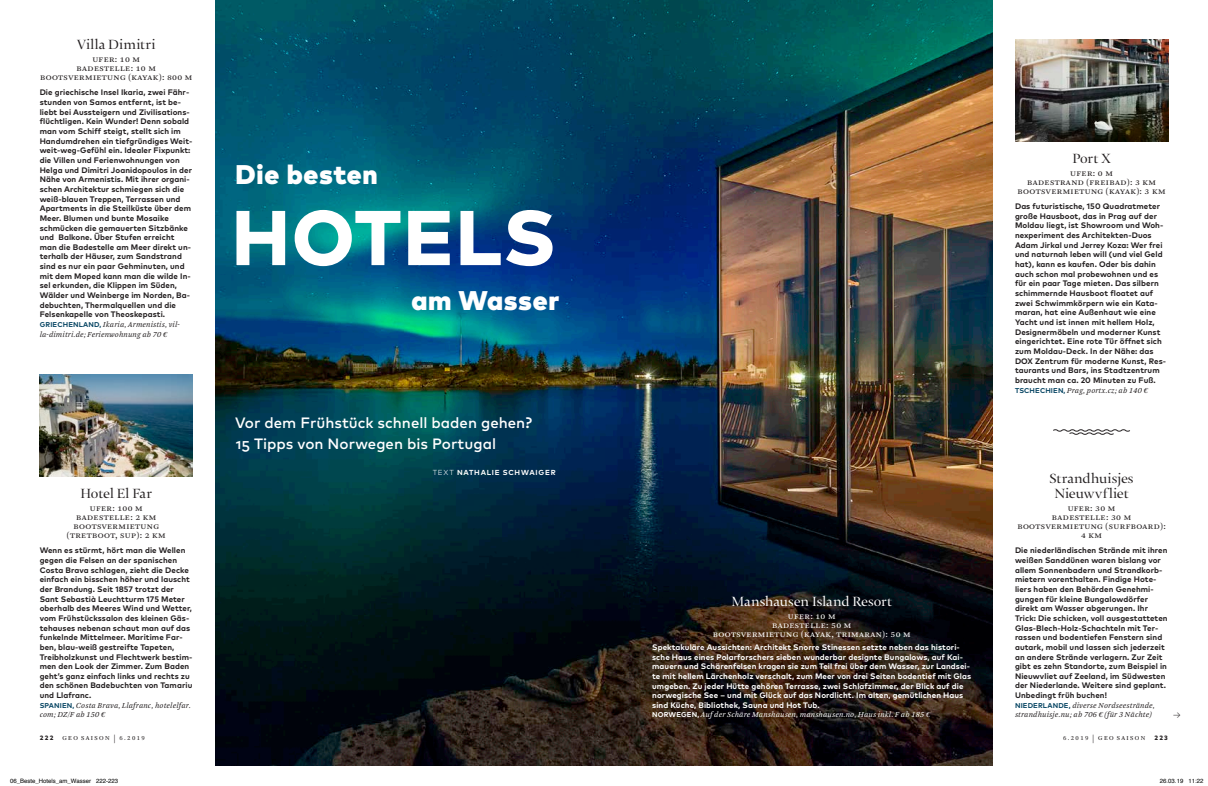
<style>
.page{position:relative;width:1208px;height:786px;background:#fff}
.page>*{position:absolute;margin:0;border:0;box-sizing:border-box;transform-origin:0 0}
.t1{font:800 77.4px "Mark Pro";letter-spacing:.025em;color:#fff}
.t2{font:900 27px "Mark Pro";letter-spacing:.03em;color:#fff}
.t3{font:500 15px/21px "Mark Pro";color:#fff}
.t4{font:300 15px/15px "Thema Std";letter-spacing:.005em;color:#231f20;text-align:center}
.t5{font:300 15px "Thema Std";letter-spacing:-.005em;color:#fff}
.t6{font:9.2px/9px "Arnhem Pro Blond";letter-spacing:.04em;color:#231f20;text-align:center}
.t7{font:9.2px/9px "Arnhem Pro Blond";letter-spacing:.04em;color:#fff;text-align:center}
.t8{font:300 8.9px "Mark Pro";color:#231f20}
.t9{font:700 8px/9.6px "Mark Pro";letter-spacing:.01em;color:#231f20}
.t10{font:700 8px/9.6px "Mark Pro";letter-spacing:.01em;color:#fff}
.t11{font:italic 8px/9.6px "Arnhem Pro Blond";letter-spacing:.015em;color:#231f20}
.t12{font:italic 8px "Arnhem Pro Blond";letter-spacing:.015em;color:#fff}
.t13{font:700 7.3px "Mark Pro";letter-spacing:.105em;color:#fff}
.t14{font:6.3px "Arnhem Pro Blond";letter-spacing:.22em;color:#231f20}
.t15{font:800 6.3px "Mark Pro";letter-spacing:.22em;color:#231f20}
.t16{font:6px "Helvetica";color:#000}
.s1{font-family:"Mark Pro";font-weight:700;font-style:normal;font-size:7px;color:#074563}
.s2{font-weight:300}
.s3{font-family:"Mark Pro";font-weight:700;font-style:normal;font-size:7px}
.s4{font-size:8.5px}
</style>
<div class="page">
<img style="left:215px;top:0;width:777px;height:765px">
<svg style="left:1053px;top:429px;width:77px;height:6px"></svg>
<img style="left:40px;top:375px;width:153px;height:102px">
<img style="left:1015px;top:39px;width:153px;height:102px">
<h3 class="t4" style="left:77px;top:38px;width:80px">Villa Dimitri</h3>
<p class="t6" style="left:40px;top:54px;width:154px">ufer: 10 m<br>badestelle: 10 m bootsvermietung (kayak): 800 m</p>
<p class="t9" style="left:40px;top:87px;width:154px">Die griechische Insel Ikaria, zwei Fähr&shy;stunden von Samos entfernt, ist be&shy;liebt bei Aussteigern und Zivilisations&shy;flüchtligen. Kein Wunder! Denn sobald man vom Schiff steigt, stellt sich im Handumdrehen ein tiefgründiges Weit&shy;weit-weg-Gefühl ein. Idealer Fixpunkt: die Villen und Ferienwohnungen von Helga und Dimitri Joanidopoulos in der Nähe von Armenistis. Mit ihrer organi&shy;schen Architektur schmiegen sich die weiß-blauen Treppen, Terrassen und Apartments in die Steilküste über dem Meer. Blumen und bunte Mosaike schmücken die gemauerten Sitzbänke und Balkone. Über Stufen erreicht man die Badestelle am Meer direkt un&shy;terhalb der Häuser, zum Sandstrand sind es nur ein paar Gehminuten, und mit dem Moped kann man die wilde In&shy;sel erkunden, die Klippen im Süden, Wälder und Weinberge im Norden, Ba&shy;debuchten, Thermalquellen und die Felsenkapelle von Theoskepasti.</p>
<p class="t11" style="left:40px;top:320px;width:142px"><span class="s1">GRIECHENLAND,</span> Ikaria, Armenistis, vil&shy;la-dimitri.de; Ferienwohnung ab 70 €</p>
<h3 class="t4" style="left:80px;top:487px;width:73px">Hotel El Far</h3>
<p class="t6" style="left:67px;top:503px;width:100px">ufer: 100 m badestelle: 2 km bootsvermietung (tretboot, sup): 2 km</p>
<p class="t9" style="left:40px;top:545px;width:154px">Wenn es stürmt, hört man die Wellen gegen die Felsen an der spanischen Costa Brava schlagen, zieht die Decke einfach ein bisschen höher und lauscht der Brandung. Seit 1857 trotzt der Sant Sebastià Leuchtturm 175 Meter oberhalb des Meeres Wind und Wetter, vom Frühstückssalon des kleinen Gäs&shy;tehauses nebenan schaut man auf das funkelnde Mittelmeer. Maritime Far&shy;ben, blau-weiß gestreifte Tapeten, Treibholzkunst und Flechtwerk bestim&shy;men den Look der Zimmer. Zum Baden geht’s ganz einfach links und rechts zu den schönen Badebuchten von Tamariu und Llafranc.</p>
<p class="t11" style="left:40px;top:700px;width:152px"><span class="s1">SPANIEN,</span> Costa Brava, Llafranc, hotelelfar. com; DZ/F ab 150 €</p>
<h2 class="t2" style="left:236px;top:154px;width:144px">Die besten</h2>
<h1 class="t1" style="left:232px;top:178px;width:325px">HOTELS</h1>
<h2 class="t2" style="left:411px;top:280px;width:149px">am Wasser</h2>
<h3 class="t3" style="left:235px;top:411px;width:298px">Vor dem Frühstück schnell baden gehen?<br>15 Tipps von Norwegen bis Portugal</h3>
<p class="t13" style="left:433px;top:467px;width:124px"><span class="s2">TEXT</span> NATHALIE SCHWAIGER</p>
<h3 class="t5" style="left:731px;top:593px;width:162px">Manshausen Island Resort</h3>
<p class="t7" style="left:713px;top:612px;width:199px">ufer: 10 m<br>badestelle: 50 m<br>bootsvermietung (kayak, trimaran): 50 m</p>
<p class="t10" style="left:652px;top:641px;width:320px">Spektakuläre Aussichten: Architekt Snorre Stinessen setzte neben das histori&shy;sche Haus eines Polarforschers sieben wunderbar designte Bungalows, auf Kai&shy;mauern und Schärenfelsen kragen sie zum Teil frei über dem Wasser, zur Landsei&shy;te mit hellem Lärchenholz verschalt, zum Meer von drei Seiten bodentief mit Glas umgeben. Zu jeder Hütte gehören Terrasse, zwei Schlafzimmer, der Blick auf die norwegische See – und mit Glück auf das Nordlicht. Im alten, gemütlichen Haus sind Küche, Bibliothek, Sauna und Hot Tub.</p>
<p class="t12" style="left:652px;top:710px;width:279px"><span class="s3">NORWEGEN,</span> Auf der Schäre Manshausen, manshausen.no, Haus inkl. F ab 185 €</p>
<h3 class="t4" style="left:1072px;top:152px;width:40px">Port X</h3>
<p class="t6" style="left:1017px;top:168px;width:149px">ufer: 0 m<br>badestrand (freibad): 3 km bootsvermietung (kayak): 3 km</p>
<p class="t9" style="left:1015px;top:201px;width:153px">Das futuristische, 150 Quadratmeter große Hausboot, das in Prag auf der Moldau liegt, ist Showroom und Woh&shy;nexperiment des Architekten-Duos Adam Jirkal und Jerrey Koza: Wer frei und naturnah leben will (und viel Geld hat), kann es kaufen. Oder bis dahin auch schon mal probewohnen und es für ein paar Tage mieten. Das silbern schimmernde Hausboot floatet auf zwei Schwimmkörpern wie ein Kata&shy;maran, hat eine Außenhaut wie eine Yacht und ist innen mit hellem Holz, Designermöbeln und moderner Kunst eingerichtet. Eine rote Tür öffnet sich zum Moldau-Deck. In der Nähe: das DOX Zentrum für moderne Kunst, Res&shy;taurants und Bars, ins Stadtzentrum braucht man ca. 20 Minuten zu Fuß.</p>
<p class="t11" style="left:1015px;top:385px;width:134px"><span class="s1">TSCHECHIEN,</span> Prag, portx.cz; ab 140 €</p>
<h3 class="t4" style="left:1049px;top:472px;width:86px">Strandhuisjes<br>Nieuwvfliet</h3>
<p class="t6" style="left:1017px;top:503px;width:150px">ufer: 30 m<br>badestelle: 30 m bootsvermietung (surfboard):<br>4 km</p>
<p class="t9" style="left:1015px;top:545px;width:154px">Die niederländischen Strände mit ihren weißen Sanddünen waren bislang vor allem Sonnenbadern und Strandkorb&shy;mietern vorenthalten. Findige Hote&shy;liers haben den Behörden Genehmi&shy;gungen für kleine Bungalowdörfer direkt am Wasser abgerungen. Ihr Trick: Die schicken, voll ausgestatteten Glas-Blech-Holz-Schachteln mit Ter&shy;rassen und bodentiefen Fenstern sind autark, mobil und lassen sich jederzeit an andere Strände verlagern. Zur Zeit gibt es zehn Standorte, zum Beispiel in Nieuwvliet auf Zeeland, im Südwesten der Niederlande. Weitere sind geplant.<br>Unbedingt früh buchen!</p>
<p class="t11" style="left:1015px;top:700px;width:141px"><span class="s1">NIEDERLANDE,</span> diverse Nordseestrände, strandhuisje.nu; ab 706 € (für 3 Nächte)</p>
<p class="t8" style="left:1172px;top:708px;width:10px">→</p>
<p class="t15" style="left:40px;top:733px;width:15px">222</p>
<p class="t14" style="left:63px;top:734px;width:84px">GEO SAISON <span class="s4">|</span> 6.2019</p>
<p class="t14" style="left:1063px;top:734px;width:84px">6.2019 <span class="s4">|</span> GEO SAISON</p>
<p class="t15" style="left:1154px;top:733px;width:15px">223</p>
<p class="t16" style="left:10px;top:776px;width:110px">06_Beste_Hotels_am_Wasser 222-223</p>
<p class="t16" style="left:1160px;top:776px;width:45px">26.03.19 11:22</p>
</div>
